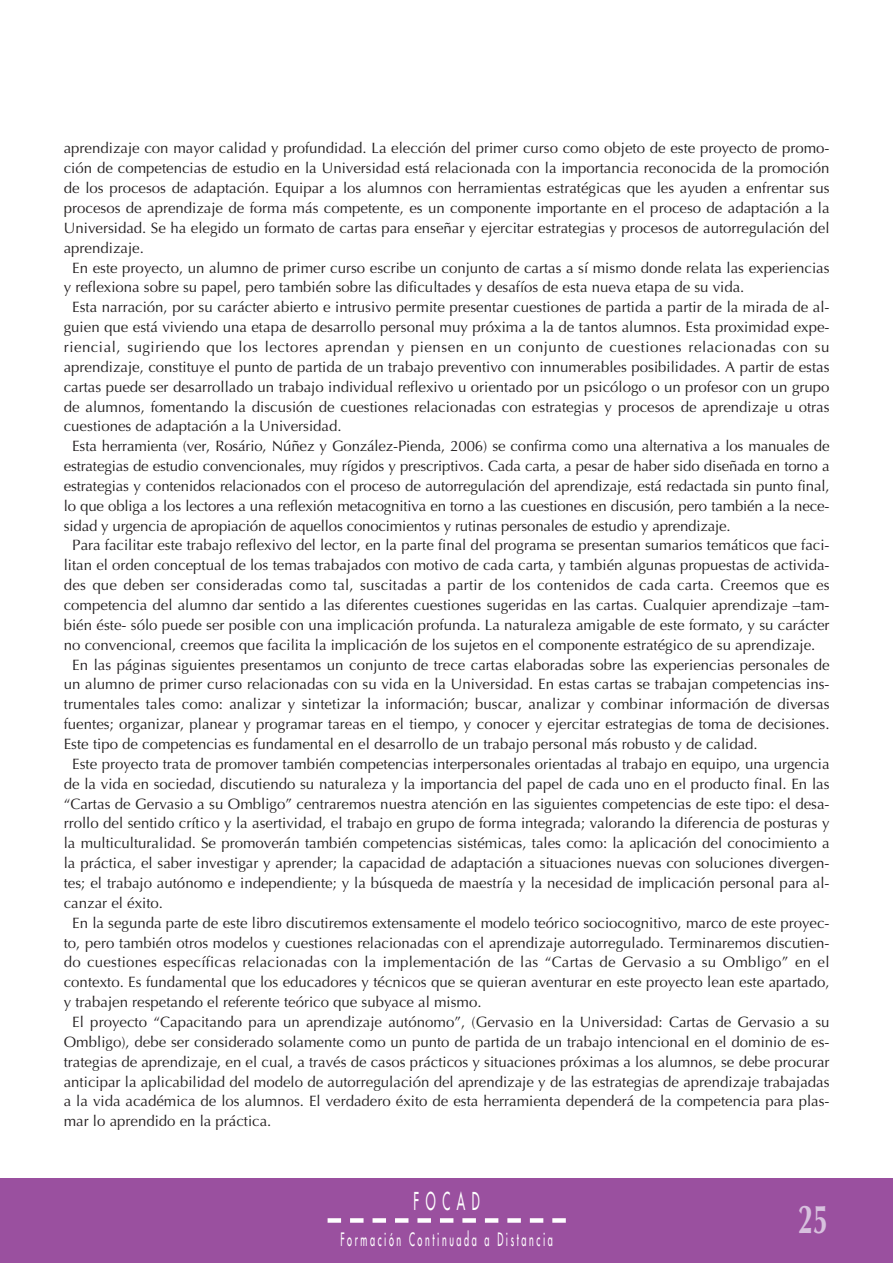
<style>
.page{position:relative;width:893px;height:1263px;background:#fff}
.page>*{position:absolute;margin:0;border:0;box-sizing:border-box;transform-origin:0 0}
.t1{font:700 40.5px "Optima";color:#d7c1de;scale:.67 1}
.t2{font:24px "Futura";letter-spacing:.55em;color:#fff;scale:.5 1}
.t3{font:18px "Futura";letter-spacing:.29em;color:#fff;scale:.5 1}
.t4{font:15px "Optima";color:#231f20}
.t5{font:15px "Optima";letter-spacing:.035em;color:#231f20}
</style>
<div class="page">
<div style="left:0;top:1178px;width:892px;height:85px;background:#9a509f"></div>
<svg style="left:341px;top:1218px;width:203px;height:5px"></svg>
<div style="left:327px;top:1218px;width:14px;height:5px;background:#fff"></div>
<div style="left:552px;top:1218px;width:14px;height:5px;background:#fff"></div>
<p class="t4" style="left:64px;top:142px;width:767px">aprendizaje con mayor calidad y profundidad. La elección del primer curso como objeto de este proyecto de promo-</p>
<p class="t4" style="left:64px;top:162px;width:767px">ción de competencias de estudio en la Universidad está relacionada con la importancia reconocida de la promoción</p>
<p class="t4" style="left:64px;top:182px;width:767px">de los procesos de adaptación. Equipar a los alumnos con herramientas estratégicas que les ayuden a enfrentar sus</p>
<p class="t4" style="left:64px;top:202px;width:767px">procesos de aprendizaje de forma más competente, es un componente importante en el proceso de adaptación a la</p>
<p class="t4" style="left:64px;top:222px;width:767px">Universidad. Se ha elegido un formato de cartas para enseñar y ejercitar estrategias y procesos de autorregulación del</p>
<p class="t4" style="left:64px;top:241px;width:82px">aprendizaje.</p>
<p class="t4" style="left:72px;top:261px;width:758px">En este proyecto, un alumno de primer curso escribe un conjunto de cartas a sí mismo donde relata las experiencias</p>
<p class="t4" style="left:64px;top:281px;width:682px">y reflexiona sobre su papel, pero también sobre las dificultades y desafíos de esta nueva etapa de su vida.</p>
<p class="t4" style="left:72px;top:301px;width:758px">Esta narración, por su carácter abierto e intrusivo permite presentar cuestiones de partida a partir de la mirada de al-</p>
<p class="t4" style="left:64px;top:321px;width:767px">guien que está viviendo una etapa de desarrollo personal muy próxima a la de tantos alumnos. Esta proximidad expe-</p>
<p class="t5" style="left:64px;top:341px;width:767px">riencial, sugiriendo que los lectores aprendan y piensen en un conjunto de cuestiones relacionadas con su</p>
<p class="t4" style="left:64px;top:361px;width:767px">aprendizaje, constituye el punto de partida de un trabajo preventivo con innumerables posibilidades. A partir de estas</p>
<p class="t4" style="left:64px;top:380px;width:767px">cartas puede ser desarrollado un trabajo individual reflexivo u orientado por un psicólogo o un profesor con un grupo</p>
<p class="t4" style="left:64px;top:400px;width:767px">de alumnos, fomentando la discusión de cuestiones relacionadas con estrategias y procesos de aprendizaje u otras</p>
<p class="t4" style="left:64px;top:420px;width:279px">cuestiones de adaptación a la Universidad.</p>
<p class="t4" style="left:72px;top:440px;width:758px">Esta herramienta (ver, Rosário, Núñez y González-Pienda, 2006) se confirma como una alternativa a los manuales de</p>
<p class="t4" style="left:64px;top:460px;width:767px">estrategias de estudio convencionales, muy rígidos y prescriptivos. Cada carta, a pesar de haber sido diseñada en torno a</p>
<p class="t4" style="left:64px;top:480px;width:767px">estrategias y contenidos relacionados con el proceso de autorregulación del aprendizaje, está redactada sin punto final,</p>
<p class="t4" style="left:64px;top:500px;width:767px">lo que obliga a los lectores a una reflexión metacognitiva en torno a las cuestiones en discusión, pero también a la nece-</p>
<p class="t4" style="left:64px;top:519px;width:668px">sidad y urgencia de apropiación de aquellos conocimientos y rutinas personales de estudio y aprendizaje.</p>
<p class="t4" style="left:72px;top:539px;width:758px">Para facilitar este trabajo reflexivo del lector, en la parte final del programa se presentan sumarios temáticos que faci-</p>
<p class="t4" style="left:64px;top:559px;width:767px">litan el orden conceptual de los temas trabajados con motivo de cada carta, y también algunas propuestas de activida-</p>
<p class="t4" style="left:64px;top:579px;width:767px">des que deben ser consideradas como tal, suscitadas a partir de los contenidos de cada carta. Creemos que es</p>
<p class="t4" style="left:64px;top:599px;width:767px">competencia del alumno dar sentido a las diferentes cuestiones sugeridas en las cartas. Cualquier aprendizaje –tam-</p>
<p class="t4" style="left:64px;top:619px;width:767px">bién éste- sólo puede ser posible con una implicación profunda. La naturaleza amigable de este formato, y su carácter</p>
<p class="t4" style="left:64px;top:638px;width:753px">no convencional, creemos que facilita la implicación de los sujetos en el componente estratégico de su aprendizaje.</p>
<p class="t4" style="left:72px;top:658px;width:758px">En las páginas siguientes presentamos un conjunto de trece cartas elaboradas sobre las experiencias personales de</p>
<p class="t4" style="left:64px;top:678px;width:767px">un alumno de primer curso relacionadas con su vida en la Universidad. En estas cartas se trabajan competencias ins-</p>
<p class="t4" style="left:64px;top:698px;width:767px">trumentales tales como: analizar y sintetizar la información; buscar, analizar y combinar información de diversas</p>
<p class="t4" style="left:64px;top:718px;width:767px">fuentes; organizar, planear y programar tareas en el tiempo, y conocer y ejercitar estrategias de toma de decisiones.</p>
<p class="t4" style="left:64px;top:738px;width:695px">Este tipo de competencias es fundamental en el desarrollo de un trabajo personal más robusto y de calidad.</p>
<p class="t4" style="left:72px;top:758px;width:758px">Este proyecto trata de promover también competencias interpersonales orientadas al trabajo en equipo, una urgencia</p>
<p class="t4" style="left:64px;top:777px;width:767px">de la vida en sociedad, discutiendo su naturaleza y la importancia del papel de cada uno en el producto final. En las</p>
<p class="t4" style="left:64px;top:797px;width:767px">“Cartas de Gervasio a su Ombligo” centraremos nuestra atención en las siguientes competencias de este tipo: el desa-</p>
<p class="t4" style="left:64px;top:817px;width:767px">rrollo del sentido crítico y la asertividad, el trabajo en grupo de forma integrada; valorando la diferencia de posturas y</p>
<p class="t4" style="left:64px;top:837px;width:767px">la multiculturalidad. Se promoverán también competencias sistémicas, tales como: la aplicación del conocimiento a</p>
<p class="t4" style="left:64px;top:857px;width:767px">la práctica, el saber investigar y aprender; la capacidad de adaptación a situaciones nuevas con soluciones divergen-</p>
<p class="t4" style="left:64px;top:877px;width:767px">tes; el trabajo autónomo e independiente; y la búsqueda de maestría y la necesidad de implicación personal para al-</p>
<p class="t4" style="left:64px;top:897px;width:101px">canzar el éxito.</p>
<p class="t4" style="left:72px;top:916px;width:758px">En la segunda parte de este libro discutiremos extensamente el modelo teórico sociocognitivo, marco de este proyec-</p>
<p class="t4" style="left:64px;top:936px;width:767px">to, pero también otros modelos y cuestiones relacionadas con el aprendizaje autorregulado. Terminaremos discutien-</p>
<p class="t4" style="left:64px;top:956px;width:767px">do cuestiones específicas relacionadas con la implementación de las “Cartas de Gervasio a su Ombligo” en el</p>
<p class="t4" style="left:64px;top:976px;width:767px">contexto. Es fundamental que los educadores y técnicos que se quieran aventurar en este proyecto lean este apartado,</p>
<p class="t4" style="left:64px;top:996px;width:419px">y trabajen respetando el referente teórico que subyace al mismo.</p>
<p class="t4" style="left:72px;top:1016px;width:758px">El proyecto “Capacitando para un aprendizaje autónomo”, (Gervasio en la Universidad: Cartas de Gervasio a su</p>
<p class="t4" style="left:64px;top:1036px;width:767px">Ombligo), debe ser considerado solamente como un punto de partida de un trabajo intencional en el dominio de es-</p>
<p class="t4" style="left:64px;top:1055px;width:767px">trategias de aprendizaje, en el cual, a través de casos prácticos y situaciones próximas a los alumnos, se debe procurar</p>
<p class="t4" style="left:64px;top:1075px;width:767px">anticipar la aplicabilidad del modelo de autorregulación del aprendizaje y de las estrategias de aprendizaje trabajadas</p>
<p class="t4" style="left:64px;top:1095px;width:767px">a la vida académica de los alumnos. El verdadero éxito de esta herramienta dependerá de la competencia para plas-</p>
<p class="t4" style="left:64px;top:1115px;width:209px">mar lo aprendido en la práctica.</p>
<h2 class="t2" style="left:413px;top:1189px;width:134px">FOCAD</h2>
<p class="t3" style="left:340px;top:1230px;width:426px">Formación Continuada a Distancia</p>
<h1 class="t1" style="left:798px;top:1202px;width:46px">25</h1>
</div>
